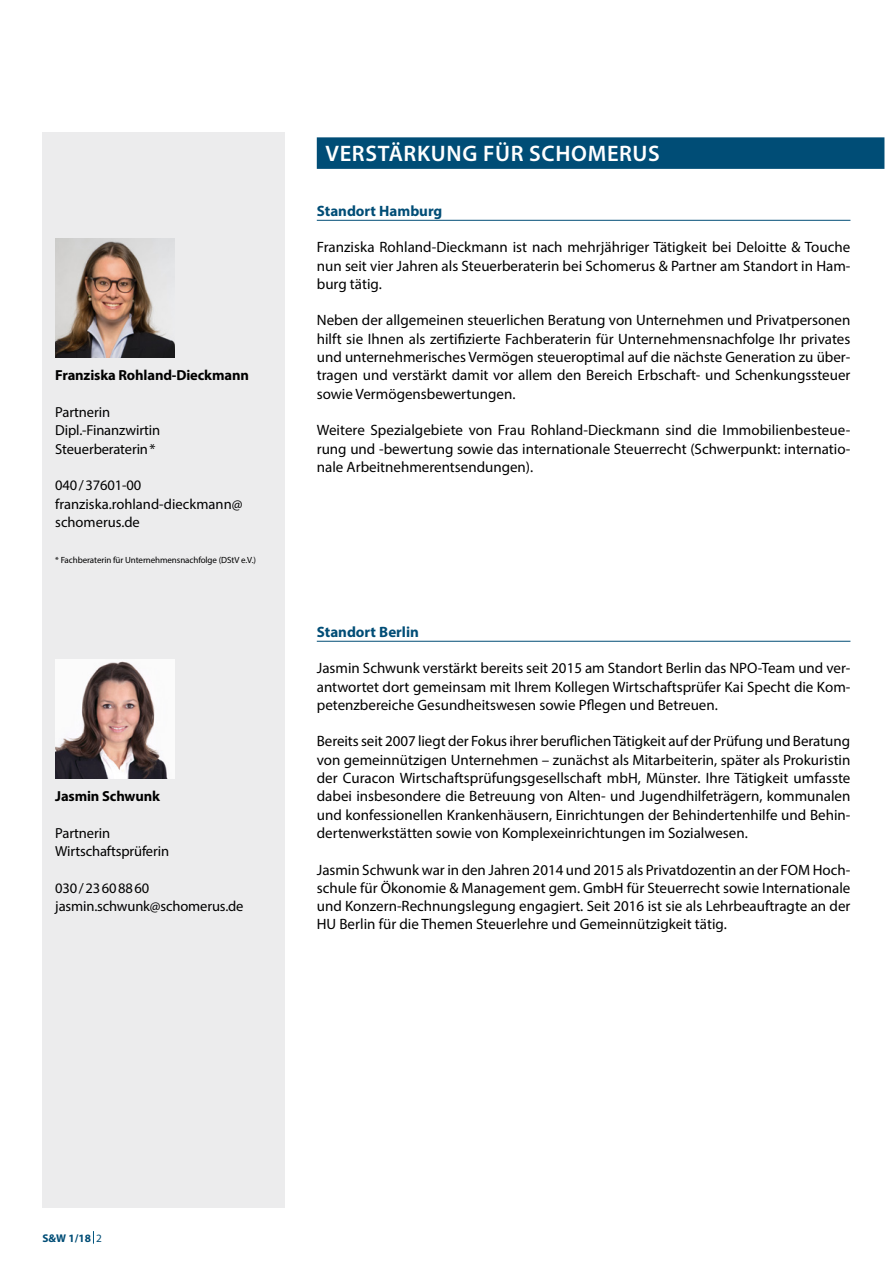
<style>
.page{position:relative;width:893px;height:1263px;background:#fff}
.page>*{position:absolute;margin:0;border:0;box-sizing:border-box;transform-origin:0 0}
.t1{font:600 22.5px "Myriad Pro";letter-spacing:.03em;color:#fff}
.t2{font:15px/18.3px "Myriad Pro";color:#000;text-align:justify}
.t3{font:700 15px "Myriad Pro";color:#004d76}
.t4{font:14.55px/18.3px "Myriad Pro";letter-spacing:-.01em;color:#000}
.t5{font:700 14.55px "Myriad Pro";letter-spacing:-.01em;color:#000}
.t6{font:700 11.25px "Myriad Pro";color:#004d76}
.t7{font:9px "Myriad Pro";letter-spacing:-.01em;color:#000}
.s1{font-weight:400}
</style>
<div class="page">
<svg style="left:93px;top:1231px;width:1px;height:13px"></svg>
<div style="left:317px;top:137px;width:567px;height:32px;background:#004d76"></div>
<hr style="left:317px;top:220px;width:533px;height:1px;background:#004d76">
<hr style="left:317px;top:641px;width:533px;height:1px;background:#004d76">
<div style="left:43px;top:132px;width:242px;height:1076px;background:#ececed"></div>
<img style="left:55px;top:238px;width:119px;height:119px">
<img style="left:55px;top:659px;width:119px;height:119px">
<p class="t5" style="left:55px;top:366px;width:195px">Franziska Rohland-Dieckmann</p>
<p class="t4" style="left:55px;top:403px;width:107px">Partnerin<br>Dipl.-Finanzwirtin<br>Steuerberaterin*</p>
<p class="t4" style="left:55px;top:476px;width:189px">040/37601-00 franziska.rohland-dieckmann@ schomerus.de</p>
<p class="t7" style="left:55px;top:555px;width:202px">* Fachberaterin für Unternehmensnachfolge (DStV e.V.)</p>
<p class="t5" style="left:55px;top:787px;width:106px">Jasmin Schwunk</p>
<p class="t4" style="left:55px;top:824px;width:115px">Partnerin<br>Wirtschaftsprüferin</p>
<p class="t4" style="left:55px;top:878px;width:190px">030/23608860 jasmin.schwunk@schomerus.de</p>
<h1 class="t1" style="left:326px;top:139px;width:336px">VERSTÄRKUNG FÜR SCHOMERUS</h1>
<p class="t3" style="left:317px;top:201px;width:127px">Standort Hamburg</p>
<p class="t2" style="left:317px;top:238px;width:535px">Franziska Rohland-Dieckmann ist nach mehrjähriger Tätigkeit bei Deloitte &amp; Touche nun seit vier Jahren als Steuerberaterin bei Schomerus &amp; Partner am Standort in Ham&shy;burg tätig.</p>
<p class="t2" style="left:317px;top:311px;width:535px">Neben der allgemeinen steuerlichen Beratung von Unternehmen und Privatpersonen hilft sie Ihnen als zertifizierte Fachberaterin für Unternehmensnachfolge Ihr privates und unternehmerisches Vermögen steueroptimal auf die nächste Generation zu über&shy;tragen und verstärkt damit vor allem den Bereich Erbschaft- und Schenkungssteuer sowie Vermögensbewertungen.</p>
<p class="t2" style="left:317px;top:421px;width:535px">Weitere Spezialgebiete von Frau Rohland-Dieckmann sind die Immobilienbesteue&shy;rung und -bewertung sowie das internationale Steuerrecht (Schwerpunkt: internatio&shy;nale Arbeitnehmerentsendungen).</p>
<p class="t3" style="left:317px;top:622px;width:104px">Standort Berlin</p>
<p class="t2" style="left:317px;top:659px;width:535px">Jasmin Schwunk verstärkt bereits seit 2015 am Standort Berlin das NPO-Team und ver&shy;antwortet dort gemeinsam mit Ihrem Kollegen Wirtschaftsprüfer Kai Specht die Kom&shy;petenzbereiche Gesundheitswesen sowie Pflegen und Betreuen.</p>
<p class="t2" style="left:317px;top:732px;width:535px">Bereits seit 2007 liegt der Fokus ihrer beruflichen Tätigkeit auf der Prüfung und Beratung von gemeinnützigen Unternehmen – zunächst als Mitarbeiterin, später als Prokuristin der Curacon Wirtschaftsprüfungsgesellschaft mbH, Münster. Ihre Tätigkeit umfasste dabei insbesondere die Betreuung von Alten- und Jugendhilfeträgern, kommunalen und konfessionellen Krankenhäusern, Einrichtungen der Behindertenhilfe und Behin&shy;dertenwerkstätten sowie von Komplexeinrichtungen im Sozialwesen.</p>
<p class="t2" style="left:317px;top:860px;width:535px">Jasmin Schwunk war in den Jahren 2014 und 2015 als Privatdozentin an der FOM Hoch&shy;schule für Ökonomie &amp; Management gem. GmbH für Steuerrecht sowie Internationale und Konzern-Rechnungslegung engagiert. Seit 2016 ist sie als Lehrbeauftragte an der HU Berlin für die Themen Steuerlehre und Gemeinnützigkeit tätig.</p>
<p class="t6" style="left:43px;top:1230px;width:61px">S&amp;W 1/18 <span class="s1">2</span></p>
</div>
